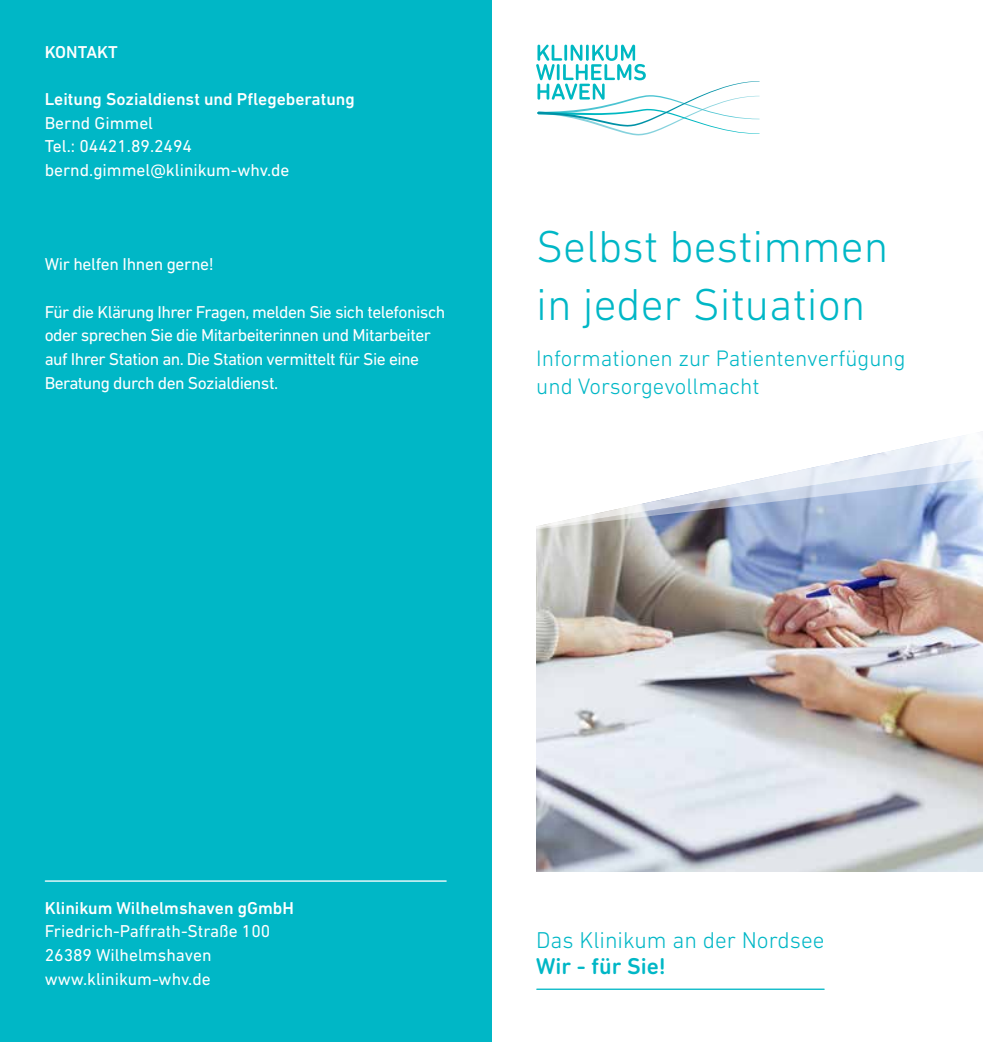
<style>
.page{position:relative;width:983px;height:1042px;background:#fff}
.page>*{position:absolute;margin:0;border:0;box-sizing:border-box;transform-origin:0 0}
.t1{font:300 45.5px/57.8px "DIN Next LT Pro";color:#00b7c6}
.t2{font:300 23.28px "DIN Next LT Pro";color:#00b7c6}
.t3{font:500 23.28px "DIN Next Rounded LT Pro";color:#00b7c6}
.t4{font:300 22.75px/28px "DIN Next LT Pro";color:#00b7c6}
.t5{font:17.5px/23.6px "DIN Next LT Pro";letter-spacing:-.03em;color:#fff}
.t6{font:17.5px/23.6px "DIN Next LT Pro";color:#fff}
.t7{font:500 17.5px "DIN Next LT Pro";color:#fff}
</style>
<div class="page">
<div style="left:0;top:0;width:491px;height:1042px;background:#00b7c6"></div>
<img style="left:536px;top:533px;width:446px;height:339px">
<svg style="left:536px;top:435px;width:446px;height:98px"></svg>
<hr style="left:45px;top:880px;width:401px;height:2px;background:#fff">
<hr style="left:536px;top:988px;width:287px;height:2px;background:#00b7c6">
<svg style="left:536px;top:45px;width:223px;height:91px"></svg>
<p class="t7" style="left:45px;top:42px;width:75px">KONTAKT</p>
<p class="t7" style="left:45px;top:89px;width:311px">Leitung Sozialdienst und Pflegeberatung</p>
<p class="t6" style="left:45px;top:111px;width:246px">Bernd Gimmel<br>Tel.: 04421.89.2494 bernd.gimmel@klinikum-whv.de</p>
<p class="t5" style="left:45px;top:252px;width:171px">Wir helfen Ihnen gerne!</p>
<p class="t5" style="left:45px;top:300px;width:402px">Für die Klärung Ihrer Fragen, melden Sie sich telefonisch oder sprechen Sie die Mitarbeiterinnen und Mitarbeiter auf Ihrer Station an. Die Station vermittelt für Sie eine Beratung durch den Sozialdienst.</p>
<h1 class="t1" style="left:536px;top:217px;width:353px">Selbst bestimmen in jeder Situation</h1>
<h3 class="t4" style="left:536px;top:343px;width:371px">Informationen zur Patientenverfügung und Vorsorgevollmacht</h3>
<p class="t7" style="left:45px;top:897px;width:251px">Klinikum Wilhelmshaven gGmbH</p>
<p class="t6" style="left:45px;top:919px;width:227px">Friedrich-Paffrath-Straße 100<br>26389 Wilhelmshaven www.klinikum-whv.de</p>
<h2 class="t2" style="left:536px;top:926px;width:290px">Das Klinikum an der Nordsee</h2>
<h2 class="t3" style="left:536px;top:952px;width:131px">Wir - für Sie!</h2>
</div>
